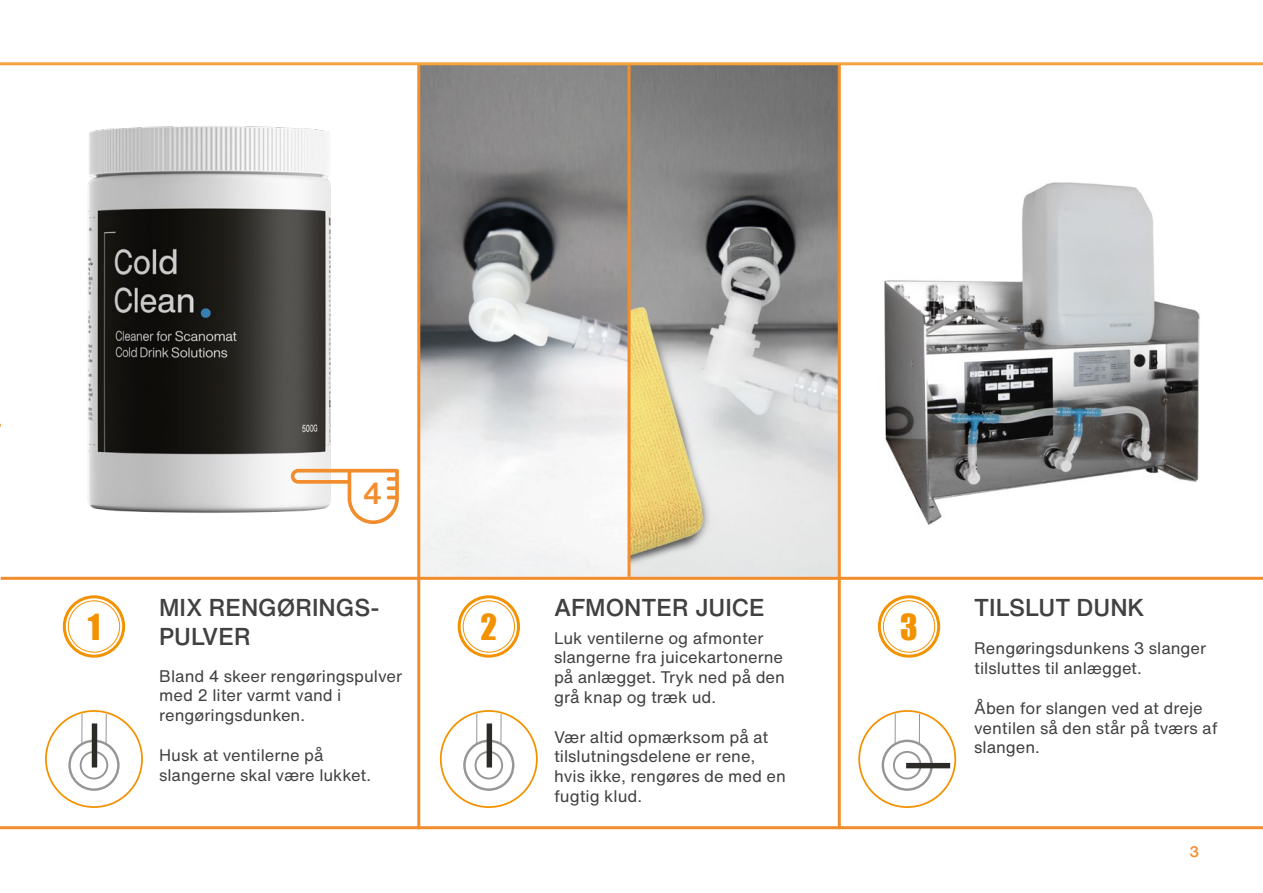
<style>
.page{position:relative;width:1263px;height:893px;background:#fff}
.page>*{position:absolute;margin:0;border:0;box-sizing:border-box;transform-origin:0 0}
.t1{font:33px "Impact";color:#f39200}
.t2{font:500 30px "Helvetica Now Text";color:#f28d2d}
.t3{font:500 24px/28.8px "Helvetica Now Text";color:#414142}
.t4{font:16.5px/19.8px "Helvetica Now Text";color:#414142}
.t5{font:500 15px "Helvetica Now Text";color:#f28d2d}
</style>
<div class="page">
<img style="left:630px;top:65px;width:208px;height:512px">
<img style="left:420px;top:65px;width:207px;height:512px">
<hr style="left:1px;top:577px;width:1262px;height:3px;background:#f28d2d">
<hr style="left:838px;top:64px;width:3px;height:765px;background:#f28d2d">
<hr style="left:627px;top:64px;width:3px;height:513px;background:#f28d2d">
<hr style="left:417px;top:64px;width:3px;height:765px;background:#f28d2d">
<img style="left:884px;top:182px;width:316px;height:343px">
<img style="left:88px;top:126px;width:250px;height:387px">
<svg style="left:291px;top:469px;width:108px;height:55px"></svg>
<div style="left:458px;top:595px;width:62px;height:63px;border:3px solid #f39200;border-radius:50%"></div>
<div style="left:463px;top:600px;width:52px;height:53px;border:1px solid #f39200;border-radius:50%"></div>
<div style="left:878px;top:595px;width:62px;height:63px;border:3px solid #f39200;border-radius:50%"></div>
<div style="left:883px;top:600px;width:52px;height:53px;border:1px solid #f39200;border-radius:50%"></div>
<hr style="left:0;top:62px;width:1263px;height:3px;background:#f6a33b">
<hr style="left:0;top:826px;width:1263px;height:3px;background:#f28d2d">
<div style="left:63px;top:595px;width:62px;height:63px;border:3px solid #f39200;border-radius:50%"></div>
<div style="left:68px;top:600px;width:52px;height:53px;border:1px solid #f39200;border-radius:50%"></div>
<div style="left:45px;top:710px;width:98px;height:98px;border:2px solid #f39200;border-radius:50%"></div>
<svg style="left:68px;top:714px;width:52px;height:77px"></svg>
<div style="left:92px;top:723px;width:5px;height:44px;background:#2c2b27"></div>
<div style="left:440px;top:710px;width:98px;height:98px;border:2px solid #f39200;border-radius:50%"></div>
<svg style="left:463px;top:714px;width:51px;height:77px"></svg>
<div style="left:487px;top:723px;width:5px;height:44px;background:#2c2b27"></div>
<div style="left:858px;top:710px;width:98px;height:98px;border:2px solid #f39200;border-radius:50%"></div>
<svg style="left:882px;top:714px;width:51px;height:77px"></svg>
<div style="left:906px;top:763px;width:44px;height:5px;background:#2c2b27"></div>
<h1 class="t1" style="left:88px;top:601px;width:14px">1</h1>
<h2 class="t2" style="left:363px;top:470px;width:21px">4</h2>
<h3 class="t3" style="left:159px;top:593px;width:222px">MIX RENGØRINGS-<br>PULVER</h3>
<p class="t4" style="left:159px;top:665px;width:244px">Bland 4 skeer rengøringspulver med 2 liter varmt vand i rengøringsdunken.</p>
<p class="t4" style="left:159px;top:744px;width:213px">Husk at ventilerne på slangerne skal være lukket.</p>
<h1 class="t1" style="left:481px;top:601px;width:18px">2</h1>
<h3 class="t3" style="left:554px;top:593px;width:212px">AFMONTER JUICE</h3>
<p class="t4" style="left:554px;top:627px;width:211px">Luk ventilerne og afmonter</p>
<p class="t4" style="left:554px;top:647px;width:232px;text-align:justify">slangerne fra juicekartonerne på anlægget. Tryk ned på den grå knap og træk ud.</p>
<p class="t4" style="left:554px;top:726px;width:233px">Vær altid opmærksom på at tilslutningsdelene er rene, hvis ikke, rengøres de med en fugtig klud.</p>
<h1 class="t1" style="left:900px;top:601px;width:19px">3</h1>
<h3 class="t3" style="left:974px;top:593px;width:172px">TILSLUT DUNK</h3>
<p class="t4" style="left:974px;top:638px;width:234px">Rengøringsdunkens 3 slanger tilsluttes til anlægget.</p>
<p class="t4" style="left:974px;top:698px;width:245px">Åben for slangen ved at dreje ventilen så den står på tværs af slangen.</p>
<p class="t5" style="left:1189px;top:840px;width:11px">3</p>
</div>
